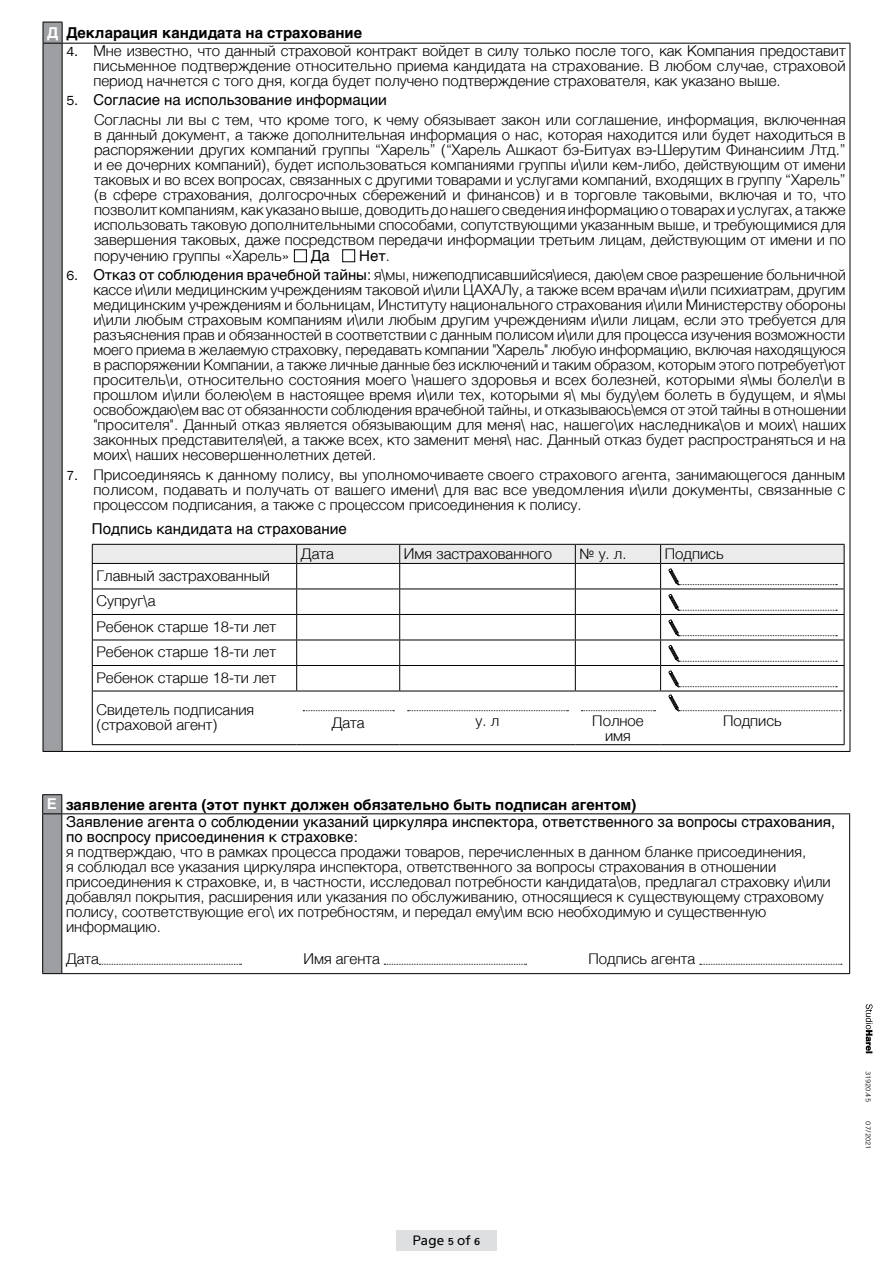
<style>
.page{position:relative;width:893px;height:1263px;background:#fff}
.page>*{position:absolute;margin:0;border:0;box-sizing:border-box;transform-origin:0 0}
.t1{font:300 15px/15px "Helvetica";color:#000}
.t2{font:15px/15px "Helvetica";color:#000}
.t3{font:700 15px "Helvetica";color:#000}
.t4{font:700 15px "Helvetica";color:#fff}
.t5{font:500 13.5px "MF Protocol Harel";letter-spacing:.005em;color:#000}
.t6{font:13.2px "Franklin Gothic";color:#000}
.t7{font:300 9px "MF Protocol Harel";color:#000}
.s1{font-weight:300}
.s2{font-weight:400}
</style>
<div class="page">
<div style="left:396px;top:1230px;width:101px;height:21px;background:#dedfe0"></div>
<svg style="left:866px;top:1004px;width:7px;height:49px"></svg>
<hr style="left:62px;top:813px;width:788px;height:1px;background:#000">
<hr style="left:849px;top:814px;width:1px;height:159px;background:#000">
<hr style="left:62px;top:973px;width:788px;height:1px;background:#000">
<svg style="left:42px;top:794px;width:20px;height:180px"></svg>
<svg style="left:99px;top:964px;width:143px;height:1px"></svg>
<svg style="left:384px;top:964px;width:143px;height:1px"></svg>
<svg style="left:700px;top:964px;width:142px;height:1px"></svg>
<hr style="left:62px;top:43px;width:788px;height:1px;background:#000">
<hr style="left:850px;top:44px;width:1px;height:707px;background:#000">
<hr style="left:62px;top:751px;width:788px;height:1px;background:#000">
<svg style="left:43px;top:22px;width:20px;height:730px"></svg>
<div style="left:294px;top:249px;width:13px;height:13px;border:1px solid #000"></div>
<div style="left:342px;top:249px;width:13px;height:13px;border:1px solid #000"></div>
<hr style="left:92px;top:744px;width:205px;height:1px;background:#000">
<hr style="left:297px;top:744px;width:103px;height:1px;background:#000">
<hr style="left:400px;top:744px;width:175px;height:1px;background:#000">
<hr style="left:575px;top:744px;width:86px;height:1px;background:#000">
<hr style="left:661px;top:744px;width:183px;height:1px;background:#000">
<svg style="left:92px;top:544px;width:753px;height:200px"></svg>
<p class="t4" style="left:47px;top:20px;width:13px">Д</p>
<p class="t3" style="left:66px;top:21px;width:297px">Декларация кандидата на страхование</p>
<p class="t6" style="left:66px;top:44px;width:13px">4.</p>
<p class="t6" style="left:66px;top:93px;width:13px">5.</p>
<p class="t6" style="left:66px;top:268px;width:13px">6.</p>
<p class="t6" style="left:66px;top:467px;width:13px">7.</p>
<p class="t1" style="left:93px;top:42px;width:754px">Мне известно, что данный страховой контракт войдет в силу только после того, как Компания предоставит</p>
<p class="t1" style="left:93px;top:57px;width:754px">письменное подтверждение относительно приема кандидата на страхование В. любом случае, страховой период начнется с того дня, когда будет получено подтверждение страхователя, как указано выше.</p>
<p class="t2" style="left:93px;top:93px;width:295px">Согласие на использование информации</p>
<p class="t1" style="left:94px;top:111px;width:753px;text-align:justify">Согласны ли вы с тем, что кроме того к, чему обязывает закон или соглашение, информация, включенная в данный документ а, также дополнительная информация о нас, которая находится или будет находиться в распоряжении других компаний группы “Харель” (“Харель Ашкаот бэ-Битуах вэ-Шерутим Финансиим Лтд “. и ее дочерних компаний ,) будет использоваться компаниями группы \и или кем-либо, действующим от имени таковых и во всех вопросах, связанных с другими товарами и услугами компаний, входящих в группу “Харель“ в( сфере страхования, долгосрочных сбережений и финансов) ви торговле таковыми, включая и то, что позволиткомпаниям,какуказановыше,доводитьдонашегосведенияинформациюотоварахиуслугах а, также использовать таковую дополнительными способами, сопутствующими указанным выше и, требующимися для завершения таковых, даже посредством передачи информации третьим лицам, действующим от имени и по</p>
<p class="t2" style="left:359px;top:249px;width:32px">Нет<span class="s1">.</span></p>
<p class="t2" style="left:311px;top:249px;width:20px">Да</p>
<p class="t1" style="left:93px;top:245px;width:754px;line-height:19.2px">поручению группы «Харель»<br><span class="s2">Отказ от соблюдения врачебной тайны</span> \я<span class="s2">:</span> мы, нижеподписавшийся\иеся, даю\ем свое разрешение больничной</p>
<p class="t1" style="left:93px;top:281px;width:754px;text-align:justify">кассе \и или медицинским учреждениям таковой \и или ЦАХАЛу а, также всем врачам \и или психиатрам, другим медицинским учреждениям и больницам, Институту национального страхования \и или Министерству обороны \и или любым страховым компаниям \и или любым другим учреждениям \и или лицам, если это требуется для разъяснения прав и обязанностей в соответствии с данным полисом \и или для процесса изучения возможности моего приема в желаемую страховку, передавать компании ״Харель״ любую информацию, включая находящуюся в распоряжении Компании а, также личные данные без исключений и таким образом, которым этого потребует\ют проситель ,и\ относительно состояния моего \нашего здоровья и всех болезней, которыми \я мы болел ви\ прошлом \и или болею\ем в настоящее время \и или тех, которыми я\ мы буду\ем болеть в будущем \яи, м ы освобождаю\ем вас от обязанности соблюдения врачебной тайны и, отказываюсь\емся от этой тайны в отношении ״просителя .״ Данный отказ является обязывающим для меня\ нас, нашего\их наследника\ов и моих\ наших законных представителя\ей а, также всех, кто заменит меня\ нас. Данный отказ будет распространяться и на моих\ наших несовершеннолетних детей.</p>
<p class="t1" style="left:93px;top:466px;width:753px">Присоединяясь к данному полису, вы уполномочиваете своего страхового агента, занимающегося данным</p>
<p class="t1" style="left:93px;top:481px;width:753px">полисом, подавать и получать от вашего имени\ для вас все уведомления \и или документы, связанные с процессом подписания а, также с процессом присоединения к полису.</p>
<p class="t2" style="left:92px;top:521px;width:257px">Подпись кандидата на страхование</p>
<p class="t1" style="left:665px;top:545px;width:60px">Подпись</p>
<p class="t1" style="left:301px;top:545px;width:34px">Дата</p>
<p class="t1" style="left:404px;top:545px;width:150px">Имя застрахованного</p>
<p class="t1" style="left:580px;top:545px;width:49px">№ .л.у</p>
<p class="t1" style="left:97px;top:561px;width:181px;line-height:25.5px">Главный застрахованный<br>Супруг а\<br>Ребенок старше 18-ти лет<br>Ребенок старше 18-ти лет<br>Ребенок старше 18-ти лет</p>
<p class="t1" style="left:97px;top:701px;width:159px">Свидетель подписания (страховой агент(</p>
<p class="t1" style="left:592px;top:712px;width:53px">Полное</p>
<p class="t1" style="left:332px;top:714px;width:34px">Дата</p>
<p class="t1" style="left:476px;top:712px;width:25px">л.у</p>
<p class="t1" style="left:605px;top:727px;width:27px">имя</p>
<p class="t1" style="left:723px;top:712px;width:60px">Подпись</p>
<p class="t4" style="left:47px;top:792px;width:12px">E</p>
<p class="t3" style="left:66px;top:792px;width:572px">заявление агента (этот пункт должен обязательно быть подписан агентом(</p>
<p class="t2" style="left:66px;top:815px;width:771px">Заявление агента о соблюдении указаний циркуляра инспектора, ответственного за вопросы страхования, по воспросу присоединения к страховке:</p>
<p class="t1" style="left:66px;top:843px;width:766px">я подтверждаю, что в рамках процесса продажи товаров, перечисленных в данном бланке присоединения,<br>я соблюдал все указания циркуляра инспектора, ответственного за вопросы страхования в отношении присоединения к страховке в,и, частности, исследовал потребности кандидата\ов, предлагал страховку \и или добавлял покрытия, расширения или указания по обслуживанию, относящиеся к существующему страховому полису, соответствующие его\ их потребностям и, передал ему\им всю необходимую и существенную информацию.</p>
<p class="t1" style="left:588px;top:950px;width:108px">Подпись агента</p>
<p class="t1" style="left:66px;top:950px;width:34px">Дата</p>
<p class="t1" style="left:303px;top:950px;width:78px">Имя агента</p>
<p class="t5" style="left:413px;top:1233px;width:69px">Page 5 of 6</p>
<p class="t7" style="left:874px;top:1070px;width:33px;rotate:90deg">31920.45</p>
<p class="t7" style="left:874px;top:1121px;width:30px;rotate:90deg">07/2021</p>
</div>
